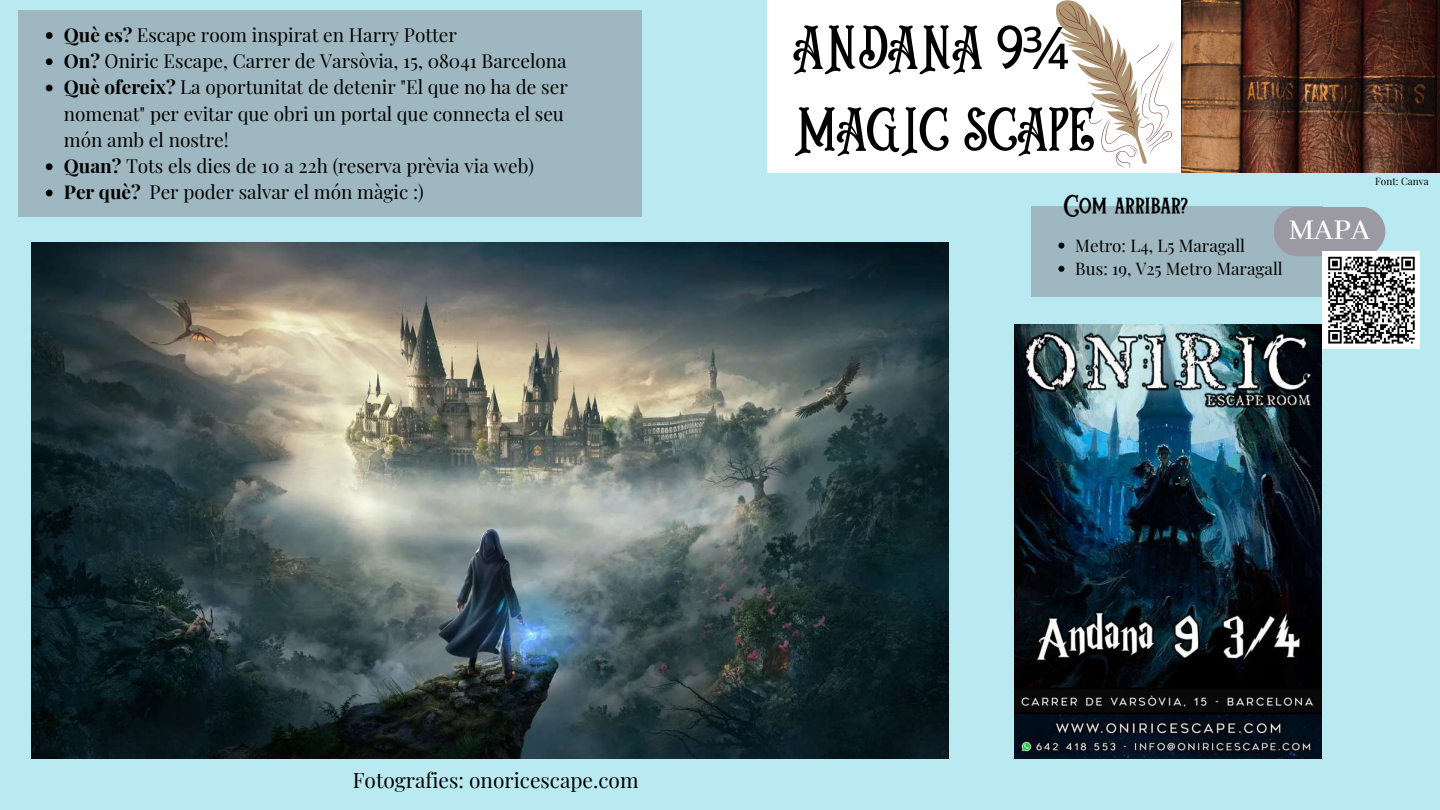
<style>
.page{position:relative;width:1440px;height:810px;background:#b9e9f1}
.page>*{position:absolute;margin:0;border:0;box-sizing:border-box;transform-origin:0 0}
.t1{font:58.8px/81.9px "Silver Stone";color:#000}
.t2{font:500 32px "Abhaya Libre";color:#fff}
.t3{font:30px "Silver Stone";color:#000}
.t4{font:20.9px "Playfair Display";color:#000}
.t5{font:19px/26.2px "Playfair Display";color:#000}
.t6{font:17px/23.2px "Playfair Display";color:#000}
.t7{font:10px "Playfair Display";color:#000}
.s1{font-weight:700}
.s2{font-family:"Noto Sans"}
</style>
<div class="page">
<div style="left:767px;top:0;width:673px;height:173px;background:#fff"></div>
<img style="left:1181px;top:0;width:259px;height:172px">
<svg style="left:1056px;top:0;width:118px;height:168px"></svg>
<div style="left:18px;top:10px;width:624px;height:207px;background:#9fb7c0"></div>
<div style="left:1031px;top:206px;width:291px;height:90px;background:#9fb7c0"></div>
<img style="left:1014px;top:325px;width:308px;height:433px">
<img style="left:32px;top:242px;width:917px;height:516px">
<svg style="left:1058px;top:243px;width:6px;height:6px"></svg>
<svg style="left:1058px;top:266px;width:6px;height:6px"></svg>
<svg style="left:46px;top:32px;width:7px;height:7px"></svg>
<svg style="left:46px;top:58px;width:7px;height:7px"></svg>
<svg style="left:46px;top:85px;width:7px;height:6px"></svg>
<svg style="left:46px;top:163px;width:7px;height:7px"></svg>
<svg style="left:46px;top:190px;width:7px;height:6px"></svg>
<div style="left:1274px;top:207px;width:111px;height:49px;background:#9b9aa2;border-radius:25px"></div>
<img style="left:1322px;top:251px;width:98px;height:98px">
<p class="t5" style="left:64px;top:21px;width:505px"><span class="s1">Què es?</span> Escape room inspirat en Harry Potter<br><span class="s1">On?</span> Oniric Escape, Carrer de Varsòvia, 15, 08041 Barcelona <span class="s1">Què ofereix?</span> La oportunitat de detenir "El que no ha de ser nomenat" per evitar que obri un portal que connecta el seu món amb el nostre!<br><span class="s1">Quan?</span> Tots els dies de 10 a 22h (reserva prèvia via web)<br><span class="s1">Per què?</span> Per poder salvar el món màgic :)</p>
<h1 class="t1" style="left:793px;top:5px;width:303px">ANDANA 9<span class="s2">¾<br></span>MAGIC SCAPE</h1>
<h3 class="t3" style="left:1064px;top:187px;width:126px">Com arribar?</h3>
<p class="t6" style="left:1075px;top:233px;width:209px">Metro: L4, L5 Maragall<br>Bus: 19, V25 Metro Maragall</p>
<p class="t7" style="left:1375px;top:174px;width:55px">Font: Canva</p>
<h2 class="t2" style="left:1289px;top:212px;width:83px">MAPA</h2>
<p class="t4" style="left:353px;top:765px;width:287px">Fotografies: onoricescape.com</p>
</div>
